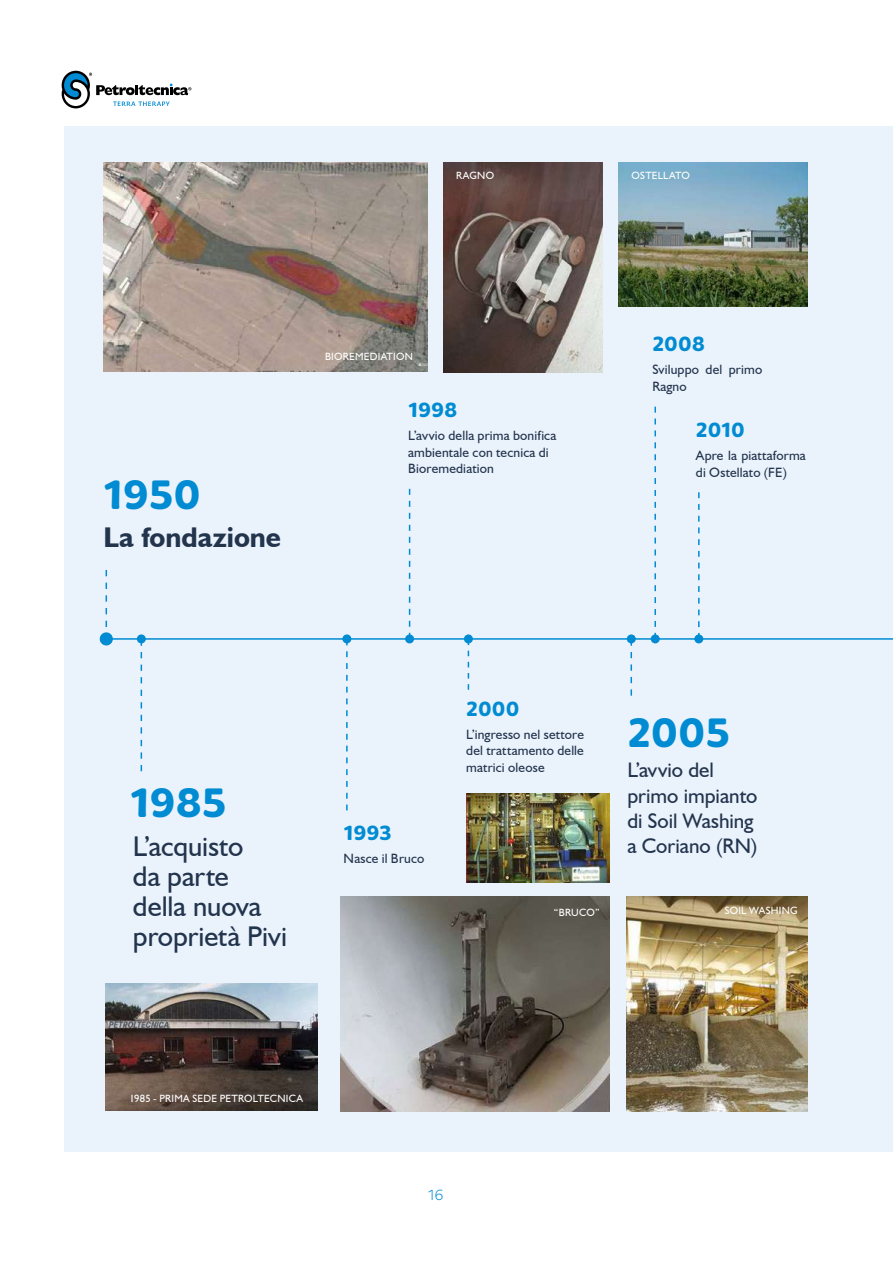
<style>
.page{position:relative;width:893px;height:1263px;background:#fff}
.page>*{position:absolute;margin:0;border:0;box-sizing:border-box;transform-origin:0 0}
.t1{font:700 42px "Brevia";letter-spacing:-.01em;color:#008bd2}
.t2{font:28.5px/30px "Humanist 521 BT";color:#23344d}
.t3{font:700 28.5px "Humanist 521 BT";color:#23344d}
.t4{font:21px/25.5px "Humanist 521 BT";color:#23344d}
.t5{font:700 21px "Brevia";color:#008bd2}
.t6{font:300 15px "Brevia";color:#008bd2}
.t7{font:13.5px/16.5px "Humanist 521 BT";letter-spacing:.01em;color:#23344d}
.t8{font:10.5px "Humanist 521 BT";letter-spacing:.025em;color:#fff}
</style>
<div class="page">
<div style="left:65px;top:126px;width:828px;height:1025px;background:#eaf3fc"></div>
<hr style="left:106px;top:638px;width:787px;height:2px;background:#008bd2">
<svg style="left:106px;top:570px;width:1px;height:57px"></svg>
<svg style="left:345px;top:642px;width:5px;height:168px"></svg>
<svg style="left:465px;top:642px;width:5px;height:48px"></svg>
<svg style="left:138px;top:642px;width:5px;height:129px"></svg>
<svg style="left:628px;top:642px;width:5px;height:54px"></svg>
<svg style="left:408px;top:489px;width:3px;height:145px"></svg>
<svg style="left:698px;top:492px;width:2px;height:142px"></svg>
<svg style="left:654px;top:407px;width:2px;height:227px"></svg>
<img style="left:104px;top:162px;width:323px;height:210px">
<img style="left:341px;top:897px;width:269px;height:214px">
<img style="left:466px;top:793px;width:144px;height:89px">
<img style="left:619px;top:162px;width:189px;height:144px">
<img style="left:626px;top:897px;width:182px;height:214px">
<img style="left:105px;top:983px;width:213px;height:128px">
<div style="left:137px;top:634px;width:9px;height:9px;background:#008bd2;border-radius:50%"></div>
<div style="left:627px;top:634px;width:9px;height:9px;background:#008bd2;border-radius:50%"></div>
<div style="left:464px;top:634px;width:9px;height:9px;background:#008bd2;border-radius:50%"></div>
<div style="left:405px;top:634px;width:9px;height:9px;background:#008bd2;border-radius:50%"></div>
<div style="left:342px;top:634px;width:9px;height:9px;background:#008bd2;border-radius:50%"></div>
<div style="left:100px;top:632px;width:13px;height:13px;background:#008bd2;border-radius:50%"></div>
<div style="left:694px;top:634px;width:9px;height:9px;background:#008bd2;border-radius:50%"></div>
<div style="left:651px;top:634px;width:9px;height:9px;background:#008bd2;border-radius:50%"></div>
<img style="left:444px;top:162px;width:158px;height:210px">
<svg style="left:62px;top:71px;width:129px;height:37px"></svg>
<p class="t8" style="left:456px;top:169px;width:39px">RAGNO</p>
<p class="t8" style="left:632px;top:169px;width:60px">OSTELLATO</p>
<h1 class="t1" style="left:103px;top:468px;width:99px">1950</h1>
<h2 class="t3" style="left:104px;top:520px;width:179px">La fondazione</h2>
<p class="t8" style="left:325px;top:350px;width:89px">BIOREMEDIATION</p>
<h3 class="t5" style="left:408px;top:396px;width:51px">1998</h3>
<p class="t7" style="left:408px;top:427px;width:150px">L’avvio della prima bonifica ambientale con tecnica di<br>Bioremediation</p>
<h3 class="t5" style="left:652px;top:330px;width:54px">2008</h3>
<p class="t7" style="left:652px;top:361px;width:111px">Sviluppo del primo<br>Ragno</p>
<h3 class="t5" style="left:696px;top:417px;width:50px">2010</h3>
<p class="t7" style="left:696px;top:447px;width:111px">Apre la piattaforma di Ostellato (FE)</p>
<h1 class="t1" style="left:130px;top:776px;width:99px">1985</h1>
<h2 class="t2" style="left:133px;top:830px;width:156px">L’acquisto<br>da parte della nuova proprietà Pivi</h2>
<h3 class="t5" style="left:344px;top:820px;width:50px">1993</h3>
<p class="t7" style="left:344px;top:850px;width:82px">Nasce il Bruco</p>
<h3 class="t5" style="left:466px;top:695px;width:55px">2000</h3>
<p class="t7" style="left:466px;top:726px;width:119px;text-align:justify">L’ingresso nel settore del trattamento delle matrici oleose</p>
<p class="t8" style="left:554px;top:906px;width:47px">“BRUCO”</p>
<h1 class="t1" style="left:627px;top:706px;width:105px">2005</h1>
<h3 class="t4" style="left:627px;top:757px;width:132px">L’avvio del primo impianto di Soil Washing a Coriano (RN)</h3>
<p class="t8" style="left:725px;top:904px;width:74px">SOIL WASHING</p>
<p class="t8" style="left:129px;top:1092px;width:175px">1985 - PRIMA SEDE PETROLTECNICA</p>
<p class="t6" style="left:428px;top:1186px;width:17px">16</p>
</div>
